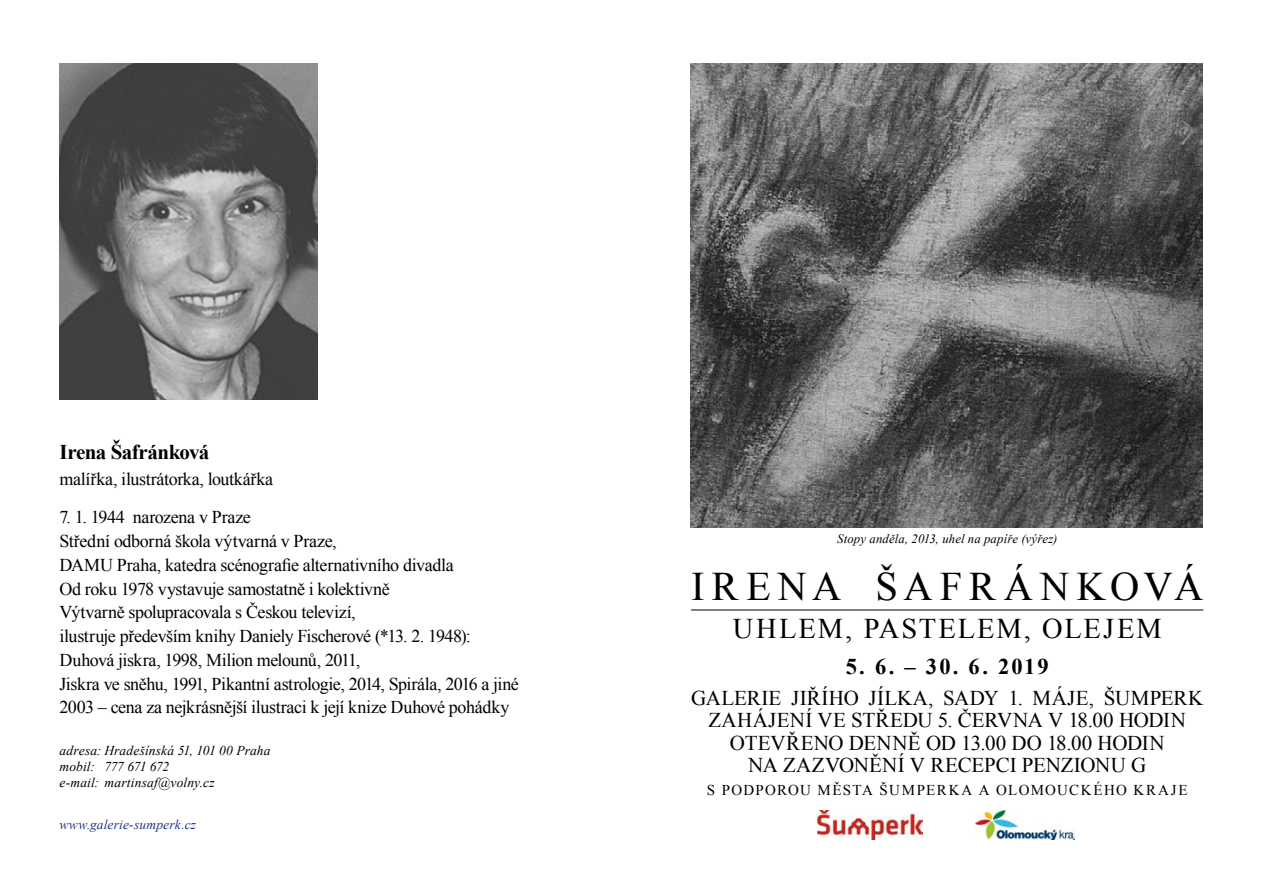
<style>
.page{position:relative;width:1263px;height:893px;background:#fff}
.page>*{position:absolute;margin:0;border:0;box-sizing:border-box;transform-origin:0 0}
.t1{font:40.5px "Times New Roman";letter-spacing:.16em;color:#000}
.t2{font:28.5px "Times New Roman";letter-spacing:.065em;color:#000}
.t3{font:700 22.5px "Times New Roman";letter-spacing:.09em;color:#000}
.t4{font:21px/22.5px "Times New Roman";letter-spacing:.005em;color:#000;text-align:center}
.t5{font:700 21px "Times New Roman";letter-spacing:-.025em;color:#000}
.t6{font:18px/23.7px "Times New Roman";letter-spacing:-.02em;color:#000}
.t7{font:15px "Times New Roman";letter-spacing:.09em;color:#000}
.t8{font:italic 13.5px/16.2px "Times New Roman";letter-spacing:.01em;color:#000}
.t9{font:italic 13.5px "Times New Roman";letter-spacing:.015em;color:#253483}
.t10{font:italic 12.75px "Times New Roman";letter-spacing:.015em;color:#000}
</style>
<div class="page">
<hr style="left:691px;top:610px;width:512px;height:1px;background:#000">
<img style="left:818px;top:810px;width:105px;height:30px">
<img style="left:975px;top:810px;width:100px;height:30px">
<img style="left:60px;top:64px;width:258px;height:336px">
<img style="left:690px;top:64px;width:512px;height:463px">
<p class="t5" style="left:60px;top:437px;width:151px">Irena Šafránková</p>
<p class="t6" style="left:60px;top:467px;width:215px">malířka, ilustrátorka, loutkářka</p>
<p class="t6" style="left:60px;top:505px;width:461px">7. 1. 1944 narozena v Praze<br>Střední odborná škola výtvarná v Praze,<br>DAMU Praha, katedra scénografie alternativního divadla<br>Od roku 1978 vystavuje samostatně i kolektivně<br>Výtvarně spolupracovala s Českou televizí,<br>ilustruje především knihy Daniely Fischerové (*13. 2. 1948):<br>Duhová jiskra, 1998, Milion melounů, 2011,<br>Jiskra ve sněhu, 1991, Pikantní astrologie, 2014, Spirála, 2016 a jiné 2003 – cena za nejkrásnější ilustraci k její knize Duhové pohádky</p>
<p class="t8" style="left:60px;top:742px;width:213px">adresa: Hradešínská 51, 101 00 Praha mobil: 777 671 672<br>e-mail: martinsaf@volny.cz</p>
<p class="t9" style="left:60px;top:815px;width:138px">www.galerie-sumperk.cz</p>
<p class="t10" style="left:837px;top:529px;width:222px">Stopy anděla, 2013, uhel na papíře (výřez)</p>
<h1 class="t1" style="left:691px;top:559px;width:514px">IRENA ŠAFRÁNKOVÁ</h1>
<h2 class="t2" style="left:733px;top:610px;width:430px">UHLEM, PASTELEM, OLEJEM</h2>
<p class="t3" style="left:846px;top:651px;width:204px">5. 6. – 30. 6. 2019</p>
<p class="t4" style="left:691px;top:686px;width:514px">GALERIE JIŘÍHO JÍLKA, SADY 1. MÁJE, ŠUMPERK ZAHÁJENÍ VE STŘEDU 5. ČERVNA V 18.00 HODIN OTEVŘENO DENNĚ OD 13.00 DO 18.00 HODIN<br>NA ZAZVONĚNÍ V RECEPCI PENZIONU G</p>
<p class="t7" style="left:707px;top:780px;width:482px">S PODPOROU MĚSTA ŠUMPERKA A OLOMOUCKÉHO KRAJE</p>
</div>
